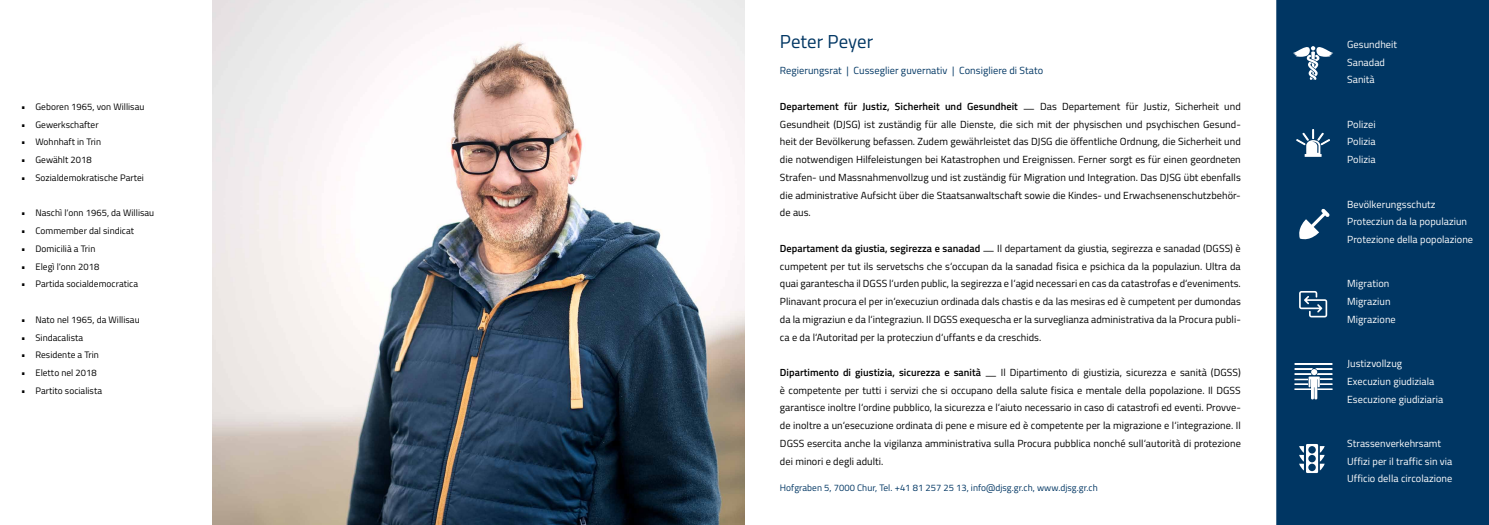
<style>
.page{position:relative;width:1489px;height:525px;background:#fff}
.page>*{position:absolute;margin:0;border:0;box-sizing:border-box;transform-origin:0 0}
.t1{font:18.75px "Titillium";color:#003663}
.t2{font:10.25px/17.8px "Titillium";letter-spacing:.005em;color:#000;text-align:justify}
.t3{font:10.25px/17.8px "Titillium";letter-spacing:.005em;color:#fff}
.t4{font:10.25px "Titillium";letter-spacing:.005em;color:#003663}
.t5{font:9.38px "Titillium";letter-spacing:.005em;color:#000}
.t6{font:9.38px "Titillium";letter-spacing:.005em;color:#003663}
.s1{font-weight:600}
</style>
<div class="page">
<img style="left:213px;top:0;width:531px;height:524px">
<div style="left:1276px;top:0;width:212px;height:524px;background:#003663"></div>
<svg style="left:1296px;top:129px;width:33px;height:28px"></svg>
<svg style="left:1298px;top:291px;width:28px;height:26px"></svg>
<svg style="left:1298px;top:443px;width:26px;height:30px"></svg>
<svg style="left:1296px;top:208px;width:33px;height:34px"></svg>
<svg style="left:1292px;top:46px;width:41px;height:34px"></svg>
<svg style="left:1294px;top:368px;width:38px;height:31px"></svg>
<p class="t5" style="left:21px;top:100px;width:125px">• Geboren 1965, von Willisau</p>
<p class="t5" style="left:21px;top:117px;width:79px">• Gewerkschafter</p>
<p class="t5" style="left:21px;top:135px;width:81px">• Wohnhaft in Trin</p>
<p class="t5" style="left:21px;top:153px;width:72px">• Gewählt 2018</p>
<p class="t5" style="left:21px;top:171px;width:124px">• Sozialdemokratische Partei</p>
<p class="t5" style="left:21px;top:206px;width:134px">• Naschì l‘onn 1965, da Willisau</p>
<p class="t5" style="left:21px;top:224px;width:114px">• Commember dal sindicat</p>
<p class="t5" style="left:21px;top:241px;width:76px">• Domicilià a Trin</p>
<p class="t5" style="left:21px;top:259px;width:80px">• Elegì l‘onn 2018</p>
<p class="t5" style="left:21px;top:277px;width:118px">• Partida socialdemocratica</p>
<p class="t5" style="left:21px;top:312px;width:120px">• Nato nel 1965, da Willisau</p>
<p class="t5" style="left:21px;top:330px;width:63px">• Sindacalista</p>
<p class="t5" style="left:21px;top:348px;width:79px">• Residente a Trin</p>
<p class="t5" style="left:21px;top:365px;width:77px">• Eletto nel 2018</p>
<p class="t5" style="left:21px;top:383px;width:82px">• Partito socialista</p>
<h1 class="t1" style="left:780px;top:28px;width:95px">Peter Peyer</h1>
<p class="t4" style="left:780px;top:63px;width:265px">Regierungsrat | Cusseglier guvernativ | Consigliere di Stato</p>
<p class="t2" style="left:780px;top:97px;width:462px"><span class="s1">Departement für Justiz, Sicherheit und Gesundheit</span> — Das Departement für Justiz, Sicherheit und Gesundheit (DJSG) ist zuständig für alle Dienste, die sich mit der physischen und psychischen Gesund&shy;heit der Bevölkerung befassen. Zudem gewährleistet das DJSG die öffentliche Ordnung, die Sicherheit und die notwendigen Hilfeleistungen bei Katastrophen und Ereignissen. Ferner sorgt es für einen geordneten Strafen- und Massnahmenvollzug und ist zuständig für Migration und Integration. Das DJSG übt ebenfalls die administrative Aufsicht über die Staatsanwaltschaft sowie die Kindes- und Erwachsenenschutzbehör&shy;de aus.</p>
<p class="t2" style="left:780px;top:239px;width:462px"><span class="s1">Departament da giustia, segirezza e sanadad</span> — Il departament da giustia, segirezza e sanadad (DGSS) è cumpetent per tut ils servetschs che s‘occupan da la sanadad fisica e psichica da la populaziun. Ultra da quai garantescha il DGSS l‘urden public, la segirezza e l‘agid necessari en cas da catastrofas e d‘eveniments.<br>Plinavant procura el per in‘execuziun ordinada dals chastis e da las mesiras ed è cumpetent per dumondas da la migraziun e da l‘integraziun. Il DGSS exequescha er la surveglianza administrativa da la Procura publi&shy;ca e da l‘Autoritad per la protecziun d‘uffants e da creschids.</p>
<p class="t2" style="left:780px;top:363px;width:462px"><span class="s1">Dipartimento di giustizia, sicurezza e sanità</span> — Il Dipartimento di giustizia, sicurezza e sanità (DGSS) è competente per tutti i servizi che si occupano della salute fisica e mentale della popolazione. Il DGSS garantisce inoltre l‘ordine pubblico, la sicurezza e l‘aiuto necessario in caso di catastrofi ed eventi. Provve&shy;de inoltre a un‘esecuzione ordinata di pene e misure ed è competente per la migrazione e l‘integrazione. Il DGSS esercita anche la vigilanza amministrativa sulla Procura pubblica nonché sull‘autorità di protezione dei minori e degli adulti.</p>
<p class="t6" style="left:780px;top:481px;width:319px">Hofgraben 5, 7000 Chur, Tel. +41 81 257 25 13, info@djsg.gr.ch, www.djsg.gr.ch</p>
<p class="t3" style="left:1346px;top:35px;width:51px">Gesundheit<br>Sanadad<br>Sanità</p>
<p class="t3" style="left:1346px;top:115px;width:30px;text-align:justify">Polizei Polizia Polizia</p>
<p class="t3" style="left:1346px;top:194px;width:127px">Bevölkerungsschutz<br>Protecziun da la populaziun<br>Protezione della popolazione</p>
<p class="t3" style="left:1346px;top:274px;width:50px">Migration<br>Migraziun<br>Migrazione</p>
<p class="t3" style="left:1346px;top:354px;width:98px">Justizvollzug<br>Execuziun giudiziala<br>Esecuzione giudiziaria</p>
<p class="t3" style="left:1346px;top:434px;width:107px">Strassenverkehrsamt<br>Uffizi per il traffic sin via<br>Ufficio della circolazione</p>
</div>
